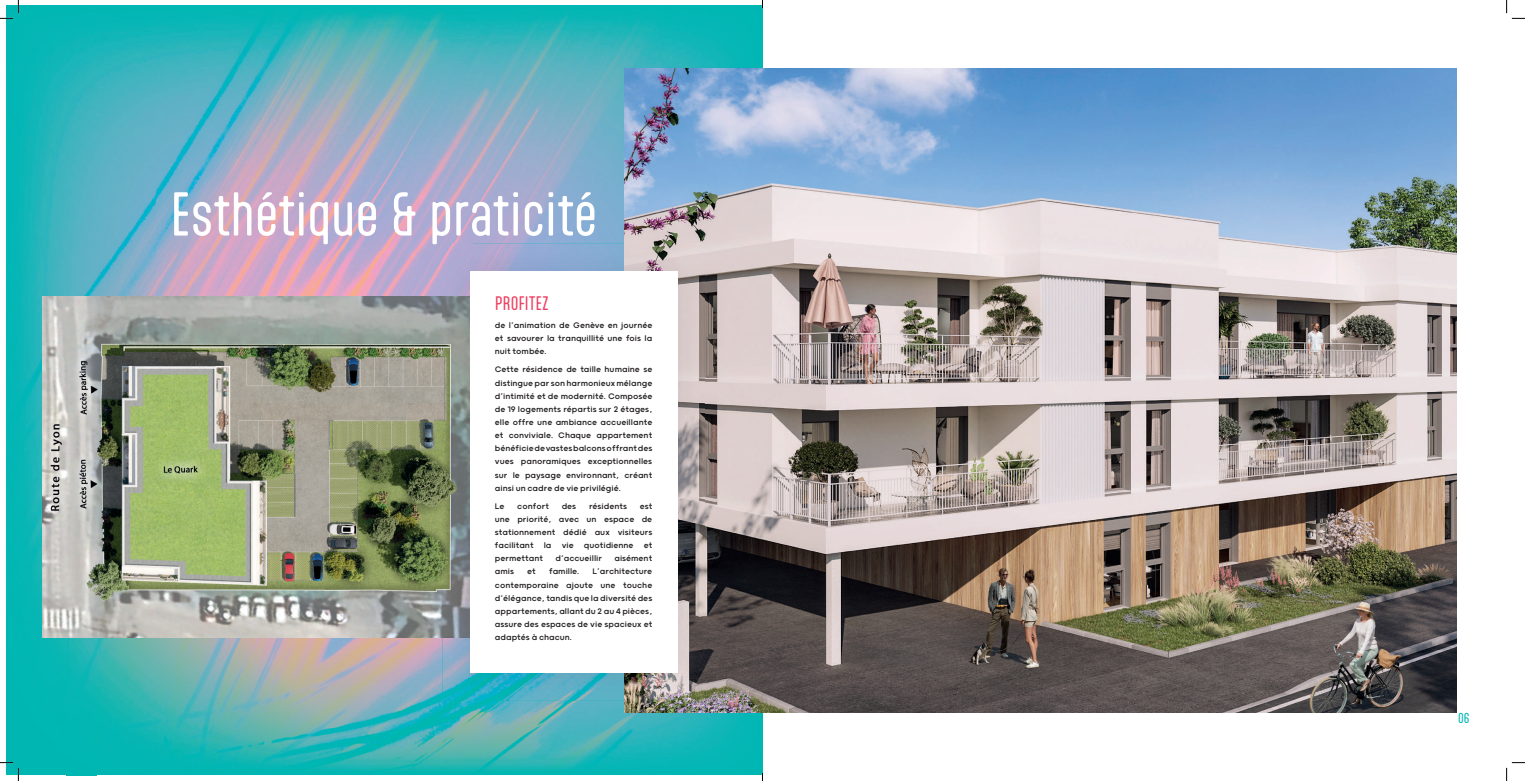
<style>
.page{position:relative;width:1525px;height:781px;background:#fff}
.page>*{position:absolute;margin:0;border:0;box-sizing:border-box;transform-origin:0 0}
.t1{font:52.5px "Aptly";color:#fff}
.t2{font:16.62px "Aptly";letter-spacing:.01em;color:#ee4061}
.t3{font:12.25px "Aptly";color:#00b6b3}
.t4{font:9.62px/13.1px "Grold";color:#231f20;text-align:justify}
</style>
<div class="page">
<img style="left:157px;top:6px;width:605px;height:92px">
<img style="left:6px;top:6px;width:151px;height:307px">
<img style="left:279px;top:98px;width:345px;height:154px">
<img style="left:157px;top:98px;width:122px;height:198px">
<img style="left:278px;top:252px;width:164px;height:44px">
<img style="left:6px;top:313px;width:60px;height:462px">
<img style="left:66px;top:637px;width:394px;height:138px">
<img style="left:460px;top:701px;width:302px;height:74px">
<img style="left:42px;top:296px;width:428px;height:341px">
<img style="left:624px;top:68px;width:833px;height:645px">
<img style="left:473px;top:244px;width:151px;height:27px">
<img style="left:442px;top:244px;width:31px;height:52px">
<img style="left:442px;top:609px;width:182px;height:92px">
<img style="left:624px;top:244px;width:81px;height:457px">
<div style="left:470px;top:271px;width:207px;height:402px;background:#fff"></div>
<svg style="left:0;top:0;width:19px;height:19px"></svg>
<svg style="left:0;top:762px;width:19px;height:19px"></svg>
<svg style="left:1506px;top:0;width:19px;height:19px"></svg>
<svg style="left:1506px;top:762px;width:19px;height:19px"></svg>
<h1 class="t1" style="left:171px;top:181px;width:428px">Esthétique &amp; praticité</h1>
<h2 class="t2" style="left:495px;top:293px;width:55px">PROFITEZ</h2>
<p class="t4" style="left:495px;top:318px;width:159px">de l’animation de Genève en journée et savourer la tranquillité une fois la nuit tombée.</p>
<p class="t4" style="left:495px;top:363px;width:159px">Cette résidence de taille humaine se distingue par son harmonieux mélange d’intimité et de modernité. Composée de 19 logements répartis sur 2 étages, elle offre une ambiance accueillante et conviviale. Chaque appartement bénéficie de vastes balcons offrant des vues panoramiques exceptionnelles sur le paysage environnant, créant ainsi un cadre de vie privilégié.</p>
<p class="t4" style="left:495px;top:499px;width:11px">Le</p>
<p class="t4" style="left:517px;top:499px;width:33px">confort</p>
<p class="t4" style="left:562px;top:499px;width:16px">des</p>
<p class="t4" style="left:589px;top:499px;width:40px">résidents</p>
<p class="t4" style="left:495px;top:499px;width:159px;text-indent:145px">est une priorité, avec un espace de stationnement dédié aux visiteurs facilitant la vie quotidienne et permettant</p>
<p class="t4" style="left:555px;top:551px;width:48px">d’accueillir</p>
<p class="t4" style="left:614px;top:551px;width:39px">aisément</p>
<p class="t4" style="left:495px;top:564px;width:21px">amis</p>
<p class="t4" style="left:527px;top:564px;width:10px">et</p>
<p class="t4" style="left:549px;top:564px;width:32px">famille.</p>
<p class="t4" style="left:495px;top:564px;width:159px;text-indent:98px">L’architecture contemporaine ajoute une touche d’élégance, tandis que la diversité des appartements, allant du 2 au 4 pièces, assure des espaces de vie spacieux et adaptés à chacun.</p>
<p class="t3" style="left:1458px;top:711px;width:13px">06</p>
</div>
